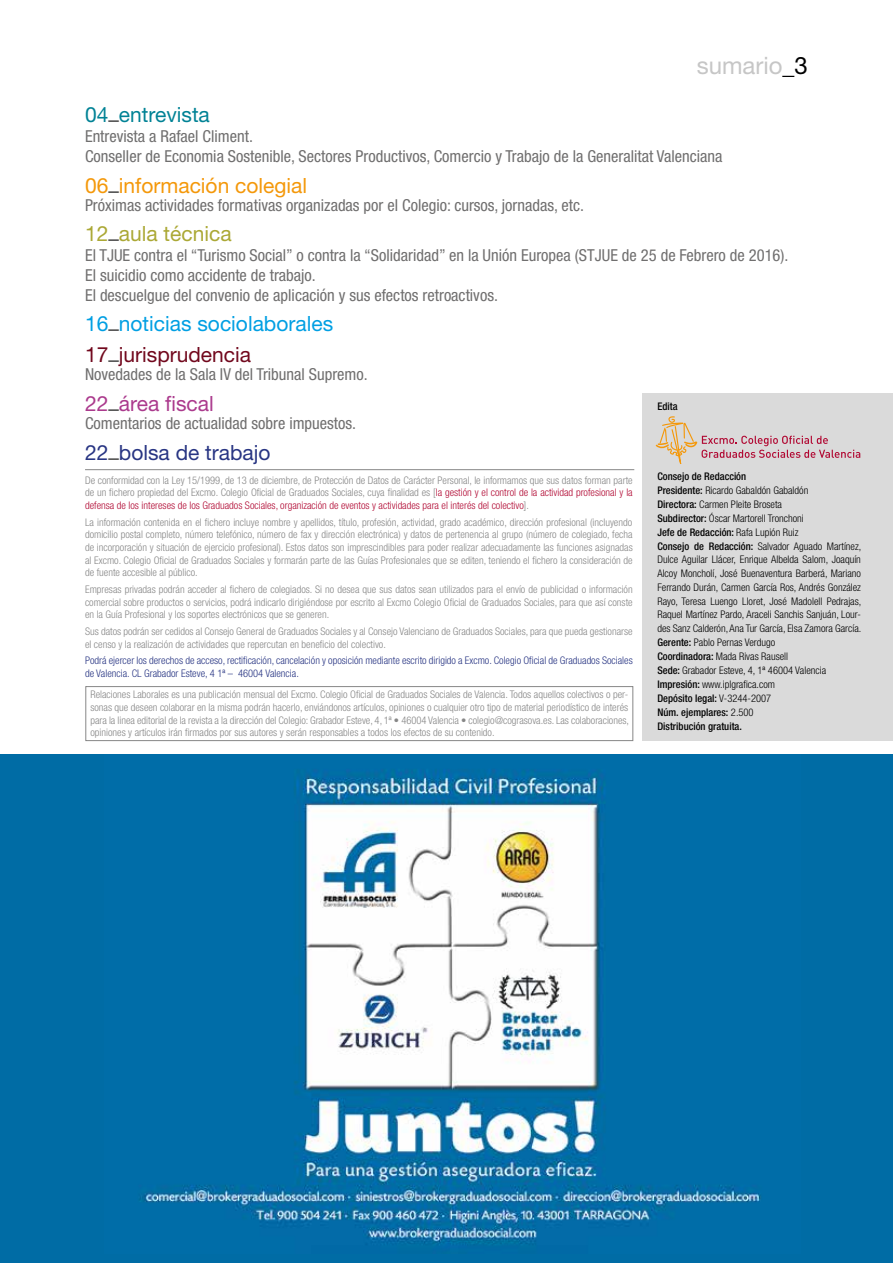
<style>
.page{position:relative;width:893px;height:1263px;background:#fff}
.page>*{position:absolute;margin:0;border:0;box-sizing:border-box;transform-origin:0 0}
.t1{font:24px "Helvetica Neue LT Std";color:#c6c6c6}
.t2{font:21px/30.8px "Helvetica Neue LT Std";color:#009fe3}
.t3{font:21px "Helvetica Neue LT Std";color:#f4980a}
.t4{font:21px "Helvetica Neue LT Std";color:#283583}
.t5{font:21px "Helvetica Neue LT Std";color:#aba835}
.t6{font:21px "Helvetica Neue LT Std";color:#008295}
.t7{font:21px "Helvetica Neue LT Std";color:#ab3a8d}
.t8{font:condensed 16.5px/19.8px "Helvetica Neue LT Std";color:#706f6f}
.t9{font:300 condensed 10.5px/12.6px "Helvetica Neue LT Std";color:#878787;text-align:justify}
.t10{font:300 condensed 10.5px/14px "Helvetica Neue LT Std";color:#000}
.t11{font:300 condensed 10.5px/12.6px "Helvetica Neue LT Std";color:#283583}
.t12{font:500 condensed 10.5px "Helvetica Neue LT Std";color:#000}
.s1{color:#000}
.s2{color:#71081d}
.s3{color:#b10933}
.s4{font-weight:500}
</style>
<div class="page">
<div style="left:0;top:754px;width:893px;height:509px;background:#006ca5"></div>
<img style="left:139px;top:769px;width:622px;height:476px">
<div style="left:642px;top:393px;width:251px;height:348px;background:#dadada"></div>
<div style="left:85px;top:686px;width:548px;height:55px;border:1px solid #878787"></div>
<svg style="left:655px;top:416px;width:205px;height:48px"></svg>
<hr style="left:85px;top:469px;width:549px;height:1px;background:#878787">
<h1 class="t1" style="left:697px;top:51px;width:113px">sumario<span class="s1">_3</span></h1>
<h2 class="t6" style="left:85px;top:102px;width:126px">04<span class="s1">_</span>entrevista</h2>
<h3 class="t8" style="left:85px;top:126px;width:639px">Entrevista a Rafael Climent.<br>Conseller de Economia Sostenible, Sectores Productivos, Comercio y Trabajo de la Generalitat Valenciana</h3>
<h2 class="t3" style="left:85px;top:173px;width:224px">06<span class="s1">_</span>información colegial</h2>
<h3 class="t8" style="left:85px;top:195px;width:500px">Próximas actividades formativas organizadas por el Colegio: cursos, jornadas, etc.</h3>
<h2 class="t5" style="left:85px;top:221px;width:148px">12<span class="s1">_</span>aula técnica</h2>
<h3 class="t8" style="left:85px;top:245px;width:705px">El TJUE contra el “Turismo Social” o contra la “Solidaridad” en la Unión Europea (STJUE de 25 de Febrero de 2016).<br>El suicidio como accidente de trabajo.<br>El descuelgue del convenio de aplicación y sus efectos retroactivos.</h3>
<h2 class="t2" style="left:85px;top:308px;width:250px">16<span class="s1">_</span>noticias sociolaborales<br><span class="s2">17</span><span class="s1">_</span><span class="s2">jurisprudencia</span></h2>
<h3 class="t8" style="left:85px;top:364px;width:284px">Novedades de la Sala IV del Tribunal Supremo.</h3>
<h2 class="t7" style="left:85px;top:391px;width:130px">22<span class="s1">_</span>área fiscal</h2>
<h3 class="t8" style="left:85px;top:413px;width:273px">Comentarios de actualidad sobre impuestos.</h3>
<h2 class="t4" style="left:85px;top:440px;width:187px">22<span class="s1">_</span>bolsa de trabajo</h2>
<p class="t9" style="left:85px;top:473px;width:549px">De conformidad con la Ley 15/1999, de 13 de diciembre, de Protección de Datos de Carácter Personal, le informamos que sus datos forman parte de un fichero propiedad del Excmo. Colegio Oficial de Graduados Sociales, cuya finalidad es [<span class="s3">la gestión y el control de la actividad profesional y la defensa de los intereses de los Graduados Sociales, organización de eventos y actividades para el interés del colectivo</span>].</p>
<p class="t9" style="left:85px;top:516px;width:549px">La información contenida en el fichero incluye nombre y apellidos, título, profesión, actividad, grado académico, dirección profesional (incluyendo domicilio postal completo, número telefónico, número de fax y dirección electrónica) y datos de pertenencia al grupo (número de colegiado, fecha de incorporación y situación de ejercicio profesional). Estos datos son imprescindibles para poder realizar adecuadamente las funciones asignadas al Excmo. Colegio Oficial de Graduados Sociales y formarán parte de las Guías Profesionales que se editen, teniendo el fichero la consideración de de fuente accesible al público.</p>
<p class="t9" style="left:85px;top:583px;width:549px">Empresas privadas podrán acceder al fichero de colegiados. Si no desea que sus datos sean utilizados para el envío de publicidad o información comercial sobre productos o servicios, podrá indicarlo dirigiéndose por escrito al Excmo Colegio Oficial de Graduados Sociales, para que así conste en la Guía Profesional y los soportes electrónicos que se generen.</p>
<p class="t9" style="left:85px;top:625px;width:549px">Sus datos podrán ser cedidos al Consejo General de Graduados Sociales y al Consejo Valenciano de Graduados Sociales, para que pueda gestionarse el censo y la realización de actividades que repercutan en beneficio del colectivo.</p>
<p class="t11" style="left:85px;top:654px;width:549px">Podrá ejercer los derechos de acceso, rectificación, cancelación y oposición mediante escrito dirigido a Excmo. Colegio Oficial de Graduados Sociales de Valencia. CL Grabador Esteve, 4 1ª – 46004 Valencia.</p>
<p class="t9" style="left:90px;top:688px;width:540px">Relaciones Laborales es una publicación mensual del Excmo. Colegio Oficial de Graduados Sociales de Valencia. Todos aquellos colectivos o per&shy;sonas que deseen colaborar en la misma podrán hacerlo, enviándonos artículos, opiniones o cualquier otro tipo de material periodístico de interés para la linea editorial de la revista a la dirección del Colegio: Grabador Esteve, 4, 1ª • 46004 Valencia • colegio@cograsova.es. Las colaboraciones, opiniones y artículos irán firmados por sus autores y serán responsables a todos los efectos de su contenido.</p>
<p class="t12" style="left:657px;top:400px;width:22px">Edita</p>
<p class="t10" style="left:657px;top:469px;width:205px"><span class="s4">Consejo de Redacción<br>Presidente:</span> Ricardo Gabaldón Gabaldón<br><span class="s4">Directora:</span> Carmen Pleite Broseta<br><span class="s4">Subdirector:</span> Óscar Martorell Tronchoni<br><span class="s4">Jefe de Redacción:</span> Rafa Lupión Ruiz<br><span class="s4">Consejo de Redacción:</span> Salvador Aguado Martínez, Dulce Aguilar Llácer, Enrique Albelda Salom, Joaquín Alcoy Moncholí, José Buenaventura Barberá, Mariano Ferrando Durán, Carmen García Ros, Andrés González Rayo, Teresa Luengo Lloret, José Madolell Pedrajas, Raquel Martínez Pardo, Araceli Sanchis Sanjuán, Lour&shy;des Sanz Calderón, Ana Tur García, Elsa Zamora García.<br><span class="s4">Gerente:</span> Pablo Pernas Verdugo<br><span class="s4">Coordinadora:</span> Mada Rivas Rausell<br><span class="s4">Sede:</span> Grabador Esteve, 4, 1ª 46004 Valencia <span class="s4">Impresión:</span> www.iplgrafica.com<br><span class="s4">Depósito legal:</span> V-3244-2007<br><span class="s4">Núm. ejemplares:</span> 2.500<br><span class="s4">Distribución gratuita.</span></p>
</div>
